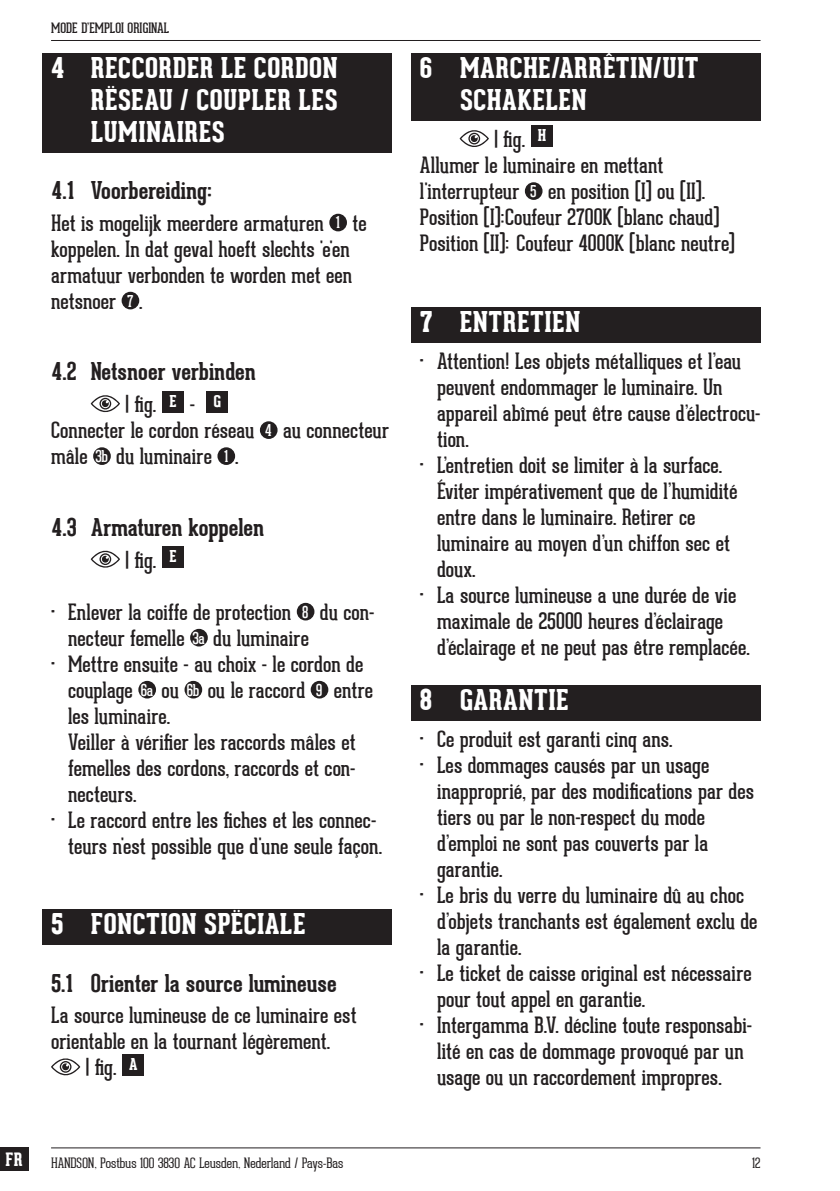
<style>
.page{position:relative;width:840px;height:1191px;background:#fff}
.page>*{position:absolute;margin:0;border:0;box-sizing:border-box;transform-origin:0 0}
.t1{font:800 28px/32px "Geared Slab";letter-spacing:.01em;color:#fff;text-align:justify}
.t2{font:700 24px "Geared Slab";color:#231f20}
.NL_HANDSON_Alinea_A5{font:22px/26px "Geared Slab";letter-spacing:.005em;color:#231f20}
.FR_HANDSON_Alinea_A5{font:22px/26px "Geared Slab";letter-spacing:.005em;color:#231f20}
.t3{font:800 18px "Geared Slab";color:#fff}
.HANDSON_NR_A5-manual{font:16px "Geared Slab";letter-spacing:-.025em;color:#fff}
.HANDSON_FIG_A5-Manua{font:800 16px "Geared Slab";color:#fff}
.t4{font:100 14px "Geared Slab";color:#231f20}
.t5{font:14px "Geared Slab";color:#231f20}
</style>
<div class="page">
<div style="left:0;top:1146px;width:29px;height:24px;background:#231f20"></div>
<hr style="left:51px;top:40px;width:709px;height:1px;background:#231f20">
<hr style="left:51px;top:1147px;width:709px;height:1px;background:#231f20">
<div style="left:43px;top:53px;width:348px;height:100px;background:#231f20"></div>
<div style="left:43px;top:909px;width:348px;height:36px;background:#231f20"></div>
<div style="left:329px;top:214px;width:18px;height:17px;background:#231f20;border-radius:50%"></div>
<div style="left:121px;top:292px;width:18px;height:17px;background:#231f20;border-radius:50%"></div>
<svg style="left:91px;top:395px;width:29px;height:18px"></svg>
<div style="left:162px;top:391px;width:21px;height:22px;background:#231f20"></div>
<div style="left:206px;top:391px;width:22px;height:22px;background:#231f20"></div>
<div style="left:260px;top:421px;width:17px;height:18px;background:#231f20;border-radius:50%"></div>
<div style="left:93px;top:447px;width:18px;height:18px;background:#231f20;border-radius:50%"></div>
<div style="left:217px;top:447px;width:18px;height:18px;background:#231f20;border-radius:50%"></div>
<svg style="left:91px;top:550px;width:29px;height:18px"></svg>
<div style="left:162px;top:546px;width:21px;height:21px;background:#231f20"></div>
<div style="left:296px;top:603px;width:18px;height:17px;background:#231f20;border-radius:50%"></div>
<div style="left:190px;top:629px;width:18px;height:17px;background:#231f20;border-radius:50%"></div>
<div style="left:138px;top:681px;width:18px;height:17px;background:#231f20;border-radius:50%"></div>
<div style="left:184px;top:681px;width:18px;height:17px;background:#231f20;border-radius:50%"></div>
<div style="left:310px;top:681px;width:18px;height:17px;background:#231f20;border-radius:50%"></div>
<svg style="left:51px;top:1058px;width:29px;height:18px"></svg>
<div style="left:122px;top:1053px;width:22px;height:22px;background:#231f20"></div>
<div style="left:411px;top:53px;width:349px;height:68px;background:#231f20"></div>
<div style="left:411px;top:307px;width:349px;height:36px;background:#231f20"></div>
<div style="left:411px;top:685px;width:349px;height:36px;background:#231f20"></div>
<svg style="left:459px;top:130px;width:29px;height:17px"></svg>
<div style="left:530px;top:125px;width:22px;height:22px;background:#231f20"></div>
<div style="left:524px;top:182px;width:18px;height:18px;background:#231f20;border-radius:50%"></div>
<p class="t3" style="left:6px;top:1149px;width:19px">FR</p>
<p class="t5" style="left:51px;top:20px;width:120px">MODE D’EMPLOI ORIGINAL</p>
<p class="t1" style="left:91px;top:52px;width:248px;text-indent:-40px">4 RECCORDER LE CORDON RËSEAU / COUPLER LES LUMINAIRES</p>
<p class="t2" style="left:51px;top:175px;width:162px">4.1 Voorbereiding:</p>
<p class="NL_HANDSON_Alinea_A5" style="left:51px;top:210px;width:274px">Het is mogelijk meerdere armaturen</p>
<p class="HANDSON_NR_A5-manual" style="left:336px;top:213px;width:6px">1</p>
<p class="NL_HANDSON_Alinea_A5" style="left:352px;top:210px;width:16px">te</p>
<p class="NL_HANDSON_Alinea_A5" style="left:51px;top:236px;width:302px;text-align:justify">koppelen. In dat geval hoeft slechts 'e'en armatuur verbonden te worden met een netsnoer</p>
<p class="HANDSON_NR_A5-manual" style="left:127px;top:291px;width:8px">7</p>
<p class="NL_HANDSON_Alinea_A5" style="left:139px;top:288px;width:5px">.</p>
<p class="t2" style="left:51px;top:357px;width:206px">4.2 Netsnoer verbinden</p>
<p class="NL_HANDSON_Alinea_A5" style="left:125px;top:391px;width:32px">| fig.</p>
<p class="HANDSON_FIG_A5-Manua" style="left:169px;top:392px;width:9px">E</p>
<p class="NL_HANDSON_Alinea_A5" style="left:190px;top:391px;width:7px">-</p>
<p class="HANDSON_FIG_A5-Manua" style="left:213px;top:392px;width:9px">G</p>
<p class="NL_HANDSON_Alinea_A5" style="left:51px;top:417px;width:205px">Connecter le cordon réseau</p>
<p class="HANDSON_NR_A5-manual" style="left:265px;top:420px;width:8px">4</p>
<p class="NL_HANDSON_Alinea_A5" style="left:283px;top:417px;width:107px">au connecteur</p>
<p class="NL_HANDSON_Alinea_A5" style="left:51px;top:443px;width:38px">mâle</p>
<p class="HANDSON_NR_A5-manual" style="left:95px;top:446px;width:14px">3b</p>
<p class="NL_HANDSON_Alinea_A5" style="left:116px;top:443px;width:97px">du luminaire</p>
<p class="HANDSON_NR_A5-manual" style="left:224px;top:446px;width:6px">1</p>
<p class="NL_HANDSON_Alinea_A5" style="left:235px;top:443px;width:5px">.</p>
<p class="t2" style="left:51px;top:512px;width:215px">4.3 Armaturen koppelen</p>
<p class="NL_HANDSON_Alinea_A5" style="left:125px;top:547px;width:32px">| fig.</p>
<p class="HANDSON_FIG_A5-Manua" style="left:169px;top:547px;width:9px">E</p>
<p class="NL_HANDSON_Alinea_A5" style="left:51px;top:599px;width:241px">• Enlever la coiffe de protection</p>
<p class="HANDSON_NR_A5-manual" style="left:302px;top:602px;width:8px">8</p>
<p class="NL_HANDSON_Alinea_A5" style="left:320px;top:599px;width:56px">du con-</p>
<p class="NL_HANDSON_Alinea_A5" style="left:68px;top:625px;width:118px">necteur femelle</p>
<p class="HANDSON_NR_A5-manual" style="left:192px;top:628px;width:14px">3a</p>
<p class="NL_HANDSON_Alinea_A5" style="left:213px;top:625px;width:97px">du luminaire</p>
<p class="NL_HANDSON_Alinea_A5" style="left:68px;top:651px;width:297px;text-indent:-17px">• Mettre ensuite - au choix - le cordon de couplage</p>
<p class="HANDSON_NR_A5-manual" style="left:141px;top:680px;width:14px">6a</p>
<p class="NL_HANDSON_Alinea_A5" style="left:161px;top:677px;width:19px">ou</p>
<p class="HANDSON_NR_A5-manual" style="left:187px;top:680px;width:14px">6b</p>
<p class="NL_HANDSON_Alinea_A5" style="left:207px;top:677px;width:99px">ou le raccord</p>
<p class="HANDSON_NR_A5-manual" style="left:316px;top:680px;width:7px">9</p>
<p class="NL_HANDSON_Alinea_A5" style="left:333px;top:677px;width:41px">entre</p>
<p class="NL_HANDSON_Alinea_A5" style="left:68px;top:703px;width:289px">les luminaire.<br>Veiller à vérifier les raccords mâles et femelles des cordons, raccords et con&shy;necteurs.</p>
<p class="NL_HANDSON_Alinea_A5" style="left:51px;top:807px;width:332px;text-align:right">• Le raccord entre les fiches et les connec&shy;teurs n'est possible que d'une seule façon.</p>
<p class="t1" style="left:51px;top:909px;width:256px">5 FONCTION SPËCIALE</p>
<p class="t2" style="left:51px;top:968px;width:287px">5.1 Orienter la source lumineuse</p>
<p class="FR_HANDSON_Alinea_A5" style="left:51px;top:1002px;width:307px">La source lumineuse de ce luminaire est orientable en la tournant légèrement.</p>
<p class="FR_HANDSON_Alinea_A5" style="left:86px;top:1054px;width:32px">| fig.</p>
<p class="HANDSON_FIG_A5-Manua" style="left:129px;top:1054px;width:10px">A</p>
<p class="t1" style="left:459px;top:52px;width:240px;text-indent:-40px">6 MARCHE/ARRÊTIN/UIT<br>SCHAKELEN</p>
<p class="NL_HANDSON_Alinea_A5" style="left:494px;top:126px;width:32px">| fig.</p>
<p class="HANDSON_FIG_A5-Manua" style="left:537px;top:126px;width:10px">H</p>
<p class="NL_HANDSON_Alinea_A5" style="left:420px;top:152px;width:245px">Allumer le luminaire en mettant l'interrupteur</p>
<p class="HANDSON_NR_A5-manual" style="left:530px;top:182px;width:8px">5</p>
<p class="NL_HANDSON_Alinea_A5" style="left:547px;top:178px;width:159px">en position (I) ou (II).</p>
<p class="NL_HANDSON_Alinea_A5" style="left:420px;top:204px;width:316px">Position (I):Coufeur 2700K (blanc chaud)<br>Position (II): Coufeur 4000K (blanc neutre)</p>
<p class="t1" style="left:420px;top:306px;width:162px">7 ENTRETIEN</p>
<p class="NL_HANDSON_Alinea_A5" style="left:437px;top:348px;width:325px;text-indent:-17px">• Attention! Les objets métalliques et l’eau peuvent endommager le luminaire. Un appareil abîmé peut être cause d’électrocu&shy;tion.</p>
<p class="NL_HANDSON_Alinea_A5" style="left:437px;top:452px;width:302px;text-indent:-17px">• L’entretien doit se limiter à la surface.<br>Éviter impérativement que de l’humidité entre dans le luminaire. Retirer ce luminaire au moyen d’un chiffon sec et doux.</p>
<p class="NL_HANDSON_Alinea_A5" style="left:437px;top:582px;width:314px;text-indent:-17px">• La source lumineuse a une durée de vie maximale de 25000 heures d’éclairage d’éclairage et ne peut pas être remplacée.</p>
<p class="t1" style="left:420px;top:684px;width:150px">8 GARANTIE</p>
<p class="NL_HANDSON_Alinea_A5" style="left:420px;top:726px;width:254px">• Ce produit est garanti cinq ans.</p>
<p class="NL_HANDSON_Alinea_A5" style="left:437px;top:752px;width:318px;text-indent:-17px">• Les dommages causés par un usage inapproprié, par des modifications par des tiers ou par le non-respect du mode d’emploi ne sont pas couverts par la garantie.</p>
<p class="NL_HANDSON_Alinea_A5" style="left:437px;top:882px;width:322px;text-indent:-17px">• Le bris du verre du luminaire dû au choc d’objets tranchants est également exclu de la garantie.</p>
<p class="NL_HANDSON_Alinea_A5" style="left:437px;top:960px;width:316px;text-indent:-17px">• Le ticket de caisse original est nécessaire pour tout appel en garantie.</p>
<p class="NL_HANDSON_Alinea_A5" style="left:437px;top:1012px;width:316px;text-indent:-17px">• Intergamma B.V. décline toute responsabi&shy;lité en cas de dommage provoqué par un usage ou un raccordement impropres.</p>
<p class="t4" style="left:51px;top:1154px;width:293px">HANDSON, Postbus 100 3830 AC Leusden, Nederland / Pays-Bas</p>
<p class="t4" style="left:751px;top:1154px;width:10px">12</p>
</div>
